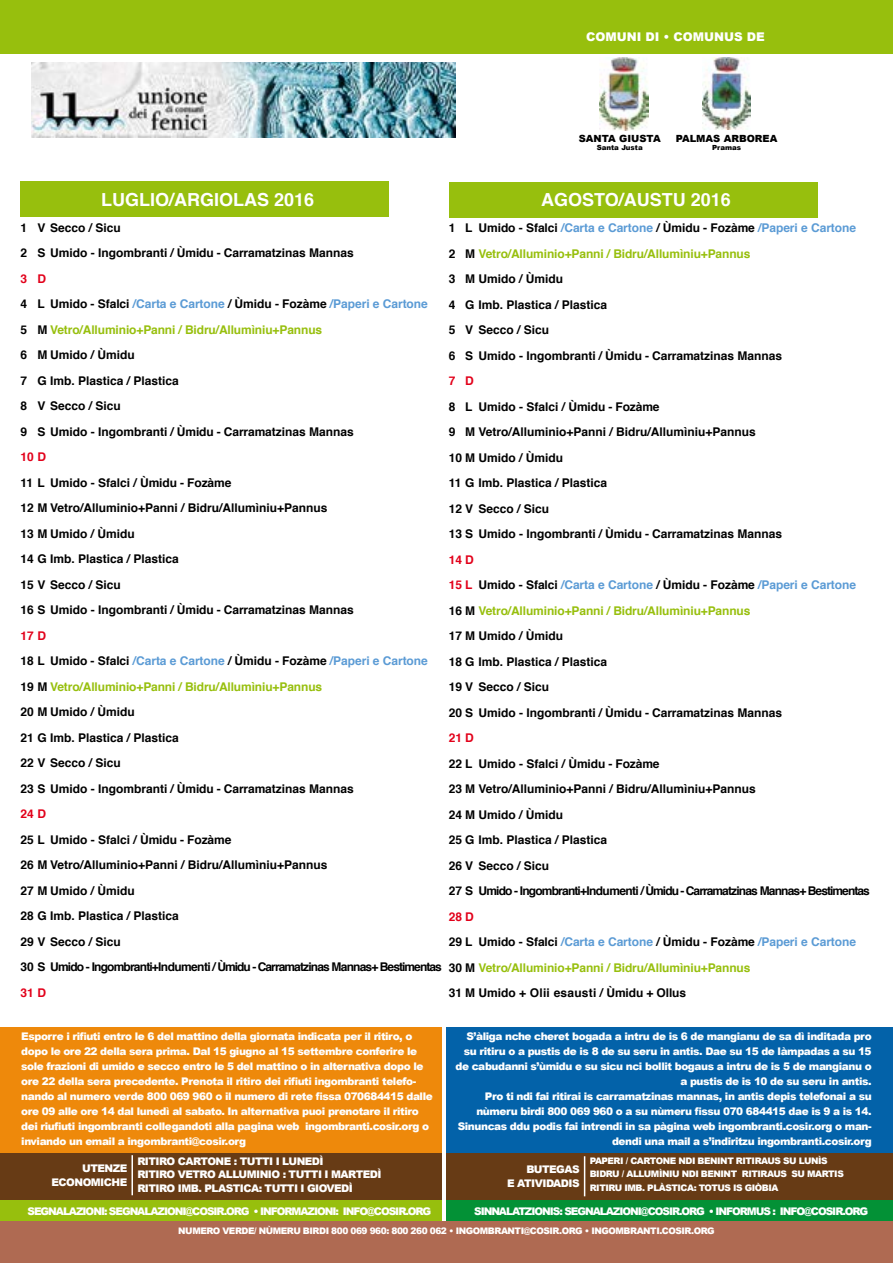
<style>
.page{position:relative;width:893px;height:1263px;background:#fff}
.page>*{position:absolute;margin:0;border:0;box-sizing:border-box;transform-origin:0 0}
.t1{font:700 18px "Helvetica";color:#fff}
.t2{font:700 12px/25.5px "Helvetica";color:#000}
.t3{font:700 12px "Helvetica";letter-spacing:-.005em;color:#5b9bd5}
.t4{font:700 12px/25.5px "Helvetica";letter-spacing:-.01em;color:#97bf0d}
.t5{font:900 12px "Arial";color:#fff}
.t6{font:700 12px "Helvetica";letter-spacing:.125em;color:#e2001a}
.t7{font:900 10.5px/15px "Arial";letter-spacing:-.04em;color:#fff;text-align:right}
.t8{font:900 10.5px "Arial";letter-spacing:-.1em;color:#fff}
.t9{font:900 9.9px "Arial";color:#000}
.t10{font:900 9px/13.5px "Arial";letter-spacing:-.05em;color:#fff}
.t11{font:900 7.05px "Arial";color:#000}
.s1{color:#000}
.s2{color:#e2001a}
.s3{color:#5b9bd5}
.s4{color:#97bf0d}
</style>
<div class="page">
<div style="left:0;top:0;width:893px;height:53px;background:#97bf0d"></div>
<div style="left:0;top:1027px;width:442px;height:125px;background:#ee890b"></div>
<div style="left:446px;top:1027px;width:447px;height:125px;background:#0362a9"></div>
<div style="left:0;top:1200px;width:442px;height:23px;background:#97bf0d"></div>
<div style="left:0;top:1153px;width:442px;height:46px;background:#673b15"></div>
<div style="left:446px;top:1200px;width:447px;height:23px;background:#039136"></div>
<div style="left:446px;top:1153px;width:447px;height:46px;background:#673b15"></div>
<div style="left:0;top:1221px;width:893px;height:42px;background:#af6a52"></div>
<img style="left:32px;top:62px;width:423px;height:75px">
<hr style="left:131px;top:1155px;width:2px;height:40px;background:#fff">
<hr style="left:584px;top:1156px;width:1px;height:40px;background:#fff">
<img style="left:600px;top:57px;width:49px;height:73px">
<img style="left:702px;top:57px;width:49px;height:72px">
<div style="left:449px;top:182px;width:368px;height:35px;background:#97bf0d"></div>
<div style="left:21px;top:181px;width:368px;height:36px;background:#97bf0d"></div>
<p class="t5" style="left:586px;top:28px;width:180px">COMUNI DI • COMUNUS DE</p>
<h1 class="t1" style="left:101px;top:185px;width:215px">LUGLIO/ARGIOLAS 2016</h1>
<p class="t9" style="left:579px;top:131px;width:83px">SANTA GIUSTA</p>
<p class="t11" style="left:597px;top:143px;width:48px">Santa Justa</p>
<p class="t9" style="left:676px;top:131px;width:103px">PALMAS ARBOREA</p>
<p class="t11" style="left:712px;top:143px;width:31px">Pramas</p>
<h1 class="t1" style="left:541px;top:185px;width:191px">AGOSTO/AUSTU 2016</h1>
<p class="t3" style="left:478px;top:218px;width:379px"><span class="s1">Umido - Sfalci</span> /Carta e Cartone <span class="s1">/ Ùmidu - Fozàme</span> /Paperi e Cartone</p>
<p class="t2" style="left:38px;top:215px;width:318px">V Secco / Sicu<br>S Umido - Ingombranti / Ùmidu - Carramatzinas Mannas</p>
<p class="t2" style="left:38px;top:266px;width:392px"><span class="s2">D<br></span>L Umido - Sfalci <span class="s3">/Carta e Cartone</span> / Ùmidu - Fozàme <span class="s3">/Paperi e Cartone<br></span>M <span class="s4">Vetro/Alluminio+Panni / Bidru/Allumìniu+Pannus<br></span>M Umido / Ùmidu<br>G Imb. Plastica / Plastica<br>V Secco / Sicu<br>S Umido - Ingombranti / Ùmidu - Carramatzinas Mannas</p>
<p class="t2" style="left:21px;top:215px;width:8px">1<br>2</p>
<p class="t6" style="left:21px;top:269px;width:8px">3</p>
<p class="t2" style="left:21px;top:291px;width:8px;text-align:justify">4<br>5<br>6<br>7<br>8<br>9</p>
<p class="t6" style="left:21px;top:447px;width:27px">10D</p>
<p class="t2" style="left:21px;top:470px;width:335px">11 L Umido - Sfalci / Ùmidu - Fozàme<br>12 M Vetro/Alluminio+Panni / Bidru/Allumìniu+Pannus<br>13 M Umido / Ùmidu<br>14 G Imb. Plastica / Plastica<br>15 V Secco / Sicu<br>16 S Umido - Ingombranti / Ùmidu - Carramatzinas Mannas</p>
<p class="t2" style="left:21px;top:623px;width:409px"><span class="s2">17D<br></span>18 L Umido - Sfalci <span class="s3">/Carta e Cartone</span> / Ùmidu - Fozàme <span class="s3">/Paperi e Cartone </span>19 M <span class="s4">Vetro/Alluminio+Panni / Bidru/Allumìniu+Pannus<br></span>20 M Umido / Ùmidu<br>21 G Imb. Plastica / Plastica<br>22 V Secco / Sicu<br>23 S Umido - Ingombranti / Ùmidu - Carramatzinas Mannas</p>
<p class="t6" style="left:21px;top:804px;width:27px">24D</p>
<p class="t2" style="left:21px;top:827px;width:423px">25 L Umido - Sfalci / Ùmidu - Fozàme<br>26 M Vetro/Alluminio+Panni / Bidru/Allumìniu+Pannus<br>27 M Umido / Ùmidu<br>28 G Imb. Plastica / Plastica<br>29 V Secco / Sicu<br>30 S Umido - Ingombranti+Indumenti / Ùmidu - Carramatzinas Mannas+ Bestimentas</p>
<p class="t6" style="left:21px;top:983px;width:27px">31D</p>
<p class="t2" style="left:465px;top:215px;width:318px">L<br>M <span class="s4">Vetro/Alluminio+Panni / Bidru/Allumìniu+Pannus<br></span>M Umido / Ùmidu<br>G Imb. Plastica / Plastica<br>V Secco / Sicu<br>S Umido - Ingombranti / Ùmidu - Carramatzinas Mannas</p>
<p class="t6" style="left:465px;top:371px;width:10px">D</p>
<p class="t2" style="left:465px;top:394px;width:292px">L<br>M Vetro/Alluminio+Panni / Bidru/Allumìniu+Pannus</p>
<p class="t2" style="left:449px;top:215px;width:8px;text-align:justify">1<br>2<br>3<br>4<br>5<br>6</p>
<p class="t6" style="left:449px;top:371px;width:8px">7</p>
<p class="t2" style="left:449px;top:394px;width:335px">8<br>9<br>10 M Umido / Ùmidu<br>11 G Imb. Plastica / Plastica<br>12 V Secco / Sicu<br>13 S Umido - Ingombranti / Ùmidu - Carramatzinas Mannas</p>
<p class="t2" style="left:449px;top:547px;width:335px"><span class="s2">14D<br>15L<br></span>16 M <span class="s4">Vetro/Alluminio+Panni / Bidru/Allumìniu+Pannus<br></span>17 M Umido / Ùmidu<br>18 G Imb. Plastica / Plastica<br>19 V Secco / Sicu<br>20 S Umido - Ingombranti / Ùmidu - Carramatzinas Mannas</p>
<p class="t6" style="left:449px;top:728px;width:27px">21D</p>
<p class="t2" style="left:449px;top:751px;width:422px">22L<br>23 M Vetro/Alluminio+Panni / Bidru/Allumìniu+Pannus<br>24 M Umido / Ùmidu<br>25 G Imb. Plastica / Plastica<br>26 V Secco / Sicu<br>27 S Umido - Ingombranti+Indumenti / Ùmidu - Carramatzinas Mannas+ Bestimentas</p>
<p class="t6" style="left:449px;top:907px;width:27px">28D</p>
<p class="t4" style="left:449px;top:929px;width:303px"><span class="s1">29L<br>30 M</span> Vetro/Alluminio+Panni / Bidru/Allumìniu+Pannus<br><span class="s1">31 M Umido + Olii esausti / Ùmidu + Ollus</span></p>
<p class="t2" style="left:478px;top:394px;width:183px">Umido - Sfalci / Ùmidu - Fozàme</p>
<p class="t3" style="left:478px;top:575px;width:379px"><span class="s1">Umido - Sfalci</span> /Carta e Cartone <span class="s1">/ Ùmidu - Fozàme</span> /Paperi e Cartone</p>
<p class="t2" style="left:478px;top:751px;width:183px">Umido - Sfalci / Ùmidu - Fozàme</p>
<p class="t3" style="left:478px;top:932px;width:379px"><span class="s1">Umido - Sfalci</span> /Carta e Cartone <span class="s1">/ Ùmidu - Fozàme</span> /Paperi e Cartone</p>
<p class="t7" style="left:21px;top:1029px;width:413px;text-align:left">Esporre i rifiuti entro le 6 del mattino della giornata indicata per il ritiro, o dopo le ore 22 della sera prima. Dal 15 giugno al 15 settembre conferire le sole frazioni di umido e secco entro le 5 del mattino o in alternativa dopo le ore 22 della sera precedente. Prenota il ritiro dei rifiuti ingombranti telefo&shy;nando al numero verde 800 069 960 o il numero di rete fissa 070684415 dalle ore 09 alle ore 14 dal lunedì al sabato. In alternativa puoi prenotare il ritiro dei riufiuti ingombranti collegandoti alla pagina web ingombranti.cosir.org o inviando un email a ingombranti@cosir.org</p>
<p class="t7" style="left:455px;top:1029px;width:418px">S’àliga nche cheret bogada a intru de is 6 de mangianu de sa dì inditada pro su ritiru o a pustis de is 8 de su seru in antis. Dae su 15 de làmpadas a su 15 de cabudanni s’ùmidu e su sicu nci bollit bogaus a intru de is 5 de mangianu o a pustis de is 10 de su seru in antis.<br>Pro ti ndi fai ritirai is carramatzinas mannas, in antis depis telefonai a su nùmeru birdi 800 069 960 o a su nùmeru fissu 070 684415 dae is 9 a is 14.<br>Sinuncas ddu podis fai intrendi in sa pàgina web ingombranti.cosir.org o man&shy;dendi una mail a s’indiritzu ingombranti.cosir.org</p>
<p class="t7" style="left:137px;top:1154px;width:246px;line-height:13.5px;text-align:left">RITIRO CARTONE : TUTTI I LUNEDÌ<br>RITIRO VETRO ALLUMINIO : TUTTI I MARTEDÌ<br>RITIRO IMB. PLASTICA: TUTTI I GIOVEDÌ</p>
<p class="t10" style="left:590px;top:1153px;width:256px">PAPERI / CARTONE NDI BENINT RITIRAUS SU LUNÌS<br>BIDRU / ALLUMÌNIU NDI BENINT RITIRAUS SU MARTIS<br>RITIRU IMB. PLÀSTICA: TOTUS IS GIÒBIA</p>
<p class="t7" style="left:52px;top:1161px;width:77px;line-height:13.5px">UTENZE<br>ECONOMICHE</p>
<p class="t7" style="left:507px;top:1162px;width:74px;line-height:13.5px">BUTEGAS<br>E ATIVIDADIS</p>
<p class="t8" style="left:474px;top:1203px;width:396px">SINNALATZIONIS: SEGNALAZIONI@COSIR.ORG • INFORMUS : INFO@COSIR.ORG</p>
<p class="t10" style="left:178px;top:1224px;width:538px">NUMERO VERDE/ NÙMERU BIRDI 800 069 960: 800 260 062 • INGOMBRANTI@COSIR.ORG • INGOMBRANTI.COSIR.ORG</p>
<p class="t8" style="left:28px;top:1203px;width:405px">SEGNALAZIONI: SEGNALAZIONI@COSIR.ORG • INFORMAZIONI: INFO@COSIR.ORG</p>
</div>
